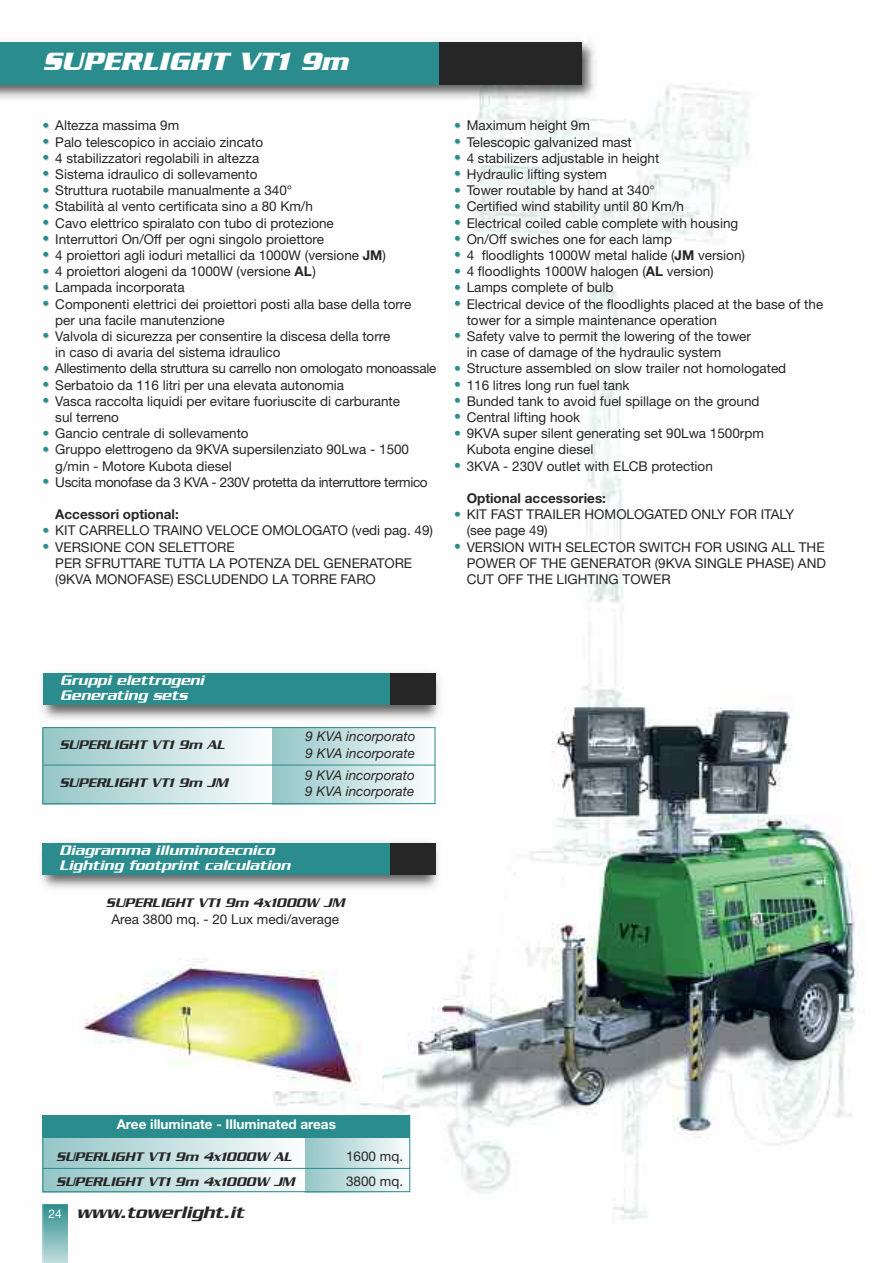
<style>
.page{position:relative;width:893px;height:1263px;background:#fff}
.page>*{position:absolute;margin:0;border:0;box-sizing:border-box;transform-origin:0 0}
.t1{font:italic 700 27px "Serpentine";letter-spacing:.005em;color:#fff}
.t2{font:italic 500 18px "Serpentine";letter-spacing:.005em;color:#272627}
.t3{font:italic 500 15px/15px "Serpentine";letter-spacing:.005em;color:#fff}
.t4{font:13.5px/16.2px "Helvetica Neue";color:#272627}
.t5{font:italic 500 13.5px "Serpentine";letter-spacing:.005em;color:#272627}
.t6{font:italic 13.5px/16.2px "Helvetica Neue";color:#272627}
.t7{font:13.5px "Helvetica Neue";letter-spacing:-.02em;color:#272627}
.t8{font:13.5px "Helvetica Neue";letter-spacing:-.025em;color:#272627}
.t9{font:700 13.5px "Helvetica Neue";color:#272627}
.t10{font:700 13.5px "Helvetica Neue";color:#fff}
.t11{font:12px "Helvetica Neue";color:#fff}
.s1{font-weight:700;color:#2a8c8d}
.s2{font-weight:700}
</style>
<div class="page">
<img style="left:42px;top:84px;width:822px;height:1179px">
<div style="left:43px;top:1115px;width:367px;height:30px;background:#2a8c8d"></div>
<div style="left:43px;top:1139px;width:264px;height:53px;background:linear-gradient(to right,#95c5c6,#fcfdfd)"></div>
<div style="left:305px;top:1139px;width:105px;height:53px;background:linear-gradient(to right,#95c6c6,#fbfdfd)"></div>
<img style="left:0;top:41px;width:601px;height:64px">
<div style="left:0;top:43px;width:581px;height:42px;background:#2a8c8d"></div>
<div style="left:439px;top:43px;width:142px;height:42px;background:#272627"></div>
<img style="left:41px;top:836px;width:404px;height:58px">
<div style="left:43px;top:843px;width:383px;height:31px;background:#2a8c8d"></div>
<div style="left:390px;top:843px;width:45px;height:31px;background:#272627"></div>
<img style="left:42px;top:666px;width:404px;height:59px">
<div style="left:43px;top:673px;width:383px;height:32px;background:#2a8c8d"></div>
<div style="left:390px;top:673px;width:46px;height:32px;background:#272627"></div>
<img style="left:72px;top:923px;width:309px;height:167px">
<div style="left:43px;top:1115px;width:367px;height:77px;border:1px solid #2a8c8d"></div>
<hr style="left:43px;top:1168px;width:367px;height:1px;background:#2a8c8d">
<img style="left:43px;top:1204px;width:25px;height:59px">
<div style="left:43px;top:727px;width:230px;height:77px;background:linear-gradient(to right,#95c6c6,#fdfefe)"></div>
<div style="left:273px;top:727px;width:163px;height:77px;background:linear-gradient(to right,#95c6c7,#fdfefe)"></div>
<hr style="left:43px;top:765px;width:392px;height:1px;background:#2a8c8d">
<hr style="left:43px;top:727px;width:392px;height:1px;background:#2a8c8d">
<hr style="left:43px;top:803px;width:392px;height:1px;background:#2a8c8d">
<hr style="left:43px;top:727px;width:1px;height:77px;background:#2a8c8d">
<hr style="left:435px;top:727px;width:1px;height:77px;background:#2a8c8d">
<h1 class="t1" style="left:43px;top:53px;width:307px">SUPERLIGHT VT1 9m</h1>
<p class="t4" style="left:43px;top:119px;width:138px"><span class="s1">•</span> Altezza massima 9m</p>
<p class="t4" style="left:43px;top:135px;width:222px"><span class="s1">•</span> Palo telescopico in acciaio zincato</p>
<p class="t4" style="left:43px;top:151px;width:218px"><span class="s1">•</span> 4 stabilizzatori regolabili in altezza</p>
<p class="t4" style="left:43px;top:167px;width:216px"><span class="s1">•</span> Sistema idraulico di sollevamento</p>
<p class="t4" style="left:43px;top:184px;width:251px"><span class="s1">•</span> Struttura ruotabile manualmente a 340°</p>
<p class="t4" style="left:43px;top:200px;width:272px"><span class="s1">•</span> Stabilità al vento certificata sino a 80 Km/h</p>
<p class="t4" style="left:43px;top:216px;width:293px"><span class="s1">•</span> Cavo elettrico spiralato con tubo di protezione</p>
<p class="t4" style="left:43px;top:232px;width:283px"><span class="s1">•</span> Interruttori On/Off per ogni singolo proiettore</p>
<p class="t4" style="left:43px;top:248px;width:345px"><span class="s1">•</span> 4 proiettori agli ioduri metallici da 1000W (versione <span class="s2">JM</span>)</p>
<p class="t4" style="left:43px;top:265px;width:275px"><span class="s1">•</span> 4 proiettori alogeni da 1000W (versione <span class="s2">AL</span>)</p>
<p class="t4" style="left:43px;top:281px;width:144px"><span class="s1">•</span> Lampada incorporata</p>
<p class="t4" style="left:55px;top:297px;width:358px;text-indent:-13px"><span class="s1">•</span> Componenti elettrici dei proiettori posti alla base della torre per una facile manutenzione</p>
<p class="t4" style="left:55px;top:329px;width:336px;text-indent:-13px"><span class="s1">•</span> Valvola di sicurezza per consentire la discesa della torre in caso di avaria del sistema idraulico</p>
<p class="t7" style="left:43px;top:364px;width:395px"><span class="s1">•</span> Allestimento della struttura su carrello non omologato monoassale</p>
<p class="t4" style="left:43px;top:378px;width:303px"><span class="s1">•</span> Serbatoio da 116 litri per una elevata autonomia</p>
<p class="t4" style="left:55px;top:394px;width:346px;text-indent:-13px"><span class="s1">•</span> Vasca raccolta liquidi per evitare fuoriuscite di carburante sul terreno</p>
<p class="t4" style="left:43px;top:427px;width:208px"><span class="s1">•</span> Gancio centrale di sollevamento</p>
<p class="t4" style="left:55px;top:443px;width:355px;text-indent:-13px"><span class="s1">•</span> Gruppo elettrogeno da 9KVA supersilenziato 90Lwa - 1500 g/min - Motore Kubota diesel</p>
<p class="t8" style="left:43px;top:477px;width:387px"><span class="s1">•</span> Uscita monofase da 3 KVA - 230V protetta da interruttore termico</p>
<p class="t9" style="left:55px;top:509px;width:125px">Accessori optional:</p>
<p class="t4" style="left:43px;top:524px;width:392px"><span class="s1">•</span> KIT CARRELLO TRAINO VELOCE OMOLOGATO (vedi pag. 49)</p>
<p class="t4" style="left:55px;top:540px;width:358px;text-indent:-13px"><span class="s1">•</span> VERSIONE CON SELETTORE<br>PER SFRUTTARE TUTTA LA POTENZA DEL GENERATORE (9KVA MONOFASE) ESCLUDENDO LA TORRE FARO</p>
<p class="t4" style="left:454px;top:119px;width:137px"><span class="s1">•</span> Maximum height 9m</p>
<p class="t4" style="left:454px;top:135px;width:179px"><span class="s1">•</span> Telescopic galvanized mast</p>
<p class="t4" style="left:454px;top:151px;width:207px"><span class="s1">•</span> 4 stabilizers adjustable in height</p>
<p class="t4" style="left:454px;top:167px;width:154px"><span class="s1">•</span> Hydraulic lifting system</p>
<p class="t4" style="left:454px;top:184px;width:202px"><span class="s1">•</span> Tower routable by hand at 340°</p>
<p class="t4" style="left:454px;top:200px;width:231px"><span class="s1">•</span> Certified wind stability until 80 Km/h</p>
<p class="t4" style="left:454px;top:216px;width:286px"><span class="s1">•</span> Electrical coiled cable complete with housing</p>
<p class="t4" style="left:454px;top:232px;width:219px"><span class="s1">•</span> On/Off swiches one for each lamp</p>
<p class="t4" style="left:454px;top:248px;width:292px"><span class="s1">•</span> 4 floodlights 1000W metal halide (<span class="s2">JM</span> version)</p>
<p class="t4" style="left:454px;top:265px;width:261px"><span class="s1">•</span> 4 floodlights 1000W halogen (<span class="s2">AL</span> version)</p>
<p class="t4" style="left:454px;top:281px;width:161px"><span class="s1">•</span> Lamps complete of bulb</p>
<p class="t4" style="left:467px;top:297px;width:358px;text-indent:-12px"><span class="s1">•</span> Electrical device of the floodlights placed at the base of the tower for a simple maintenance operation</p>
<p class="t4" style="left:467px;top:329px;width:286px;text-indent:-12px"><span class="s1">•</span> Safety valve to permit the lowering of the tower in case of damage of the hydraulic system</p>
<p class="t4" style="left:454px;top:362px;width:333px"><span class="s1">•</span> Structure assembled on slow trailer not homologated</p>
<p class="t4" style="left:454px;top:378px;width:177px"><span class="s1">•</span> 116 litres long run fuel tank</p>
<p class="t4" style="left:454px;top:394px;width:307px"><span class="s1">•</span> Bunded tank to avoid fuel spillage on the ground</p>
<p class="t4" style="left:454px;top:410px;width:127px"><span class="s1">•</span> Central lifting hook</p>
<p class="t4" style="left:467px;top:427px;width:299px;text-indent:-12px"><span class="s1">•</span> 9KVA super silent generating set 90Lwa 1500rpm<br>Kubota engine diesel</p>
<p class="t4" style="left:454px;top:459px;width:260px"><span class="s1">•</span> 3KVA - 230V outlet with ELCB protection</p>
<p class="t9" style="left:467px;top:493px;width:141px">Optional accessories:</p>
<p class="t4" style="left:467px;top:508px;width:329px;text-indent:-12px"><span class="s1">•</span> KIT FAST TRAILER HOMOLOGATED ONLY FOR ITALY (see page 49)</p>
<p class="t4" style="left:467px;top:540px;width:361px;text-align:justify;text-indent:-12px"><span class="s1">•</span> VERSION WITH SELECTOR SWITCH FOR USING ALL THE POWER OF THE GENERATOR (9KVA SINGLE PHASE) AND CUT OFF THE LIGHTING TOWER</p>
<p class="t3" style="left:60px;top:674px;width:145px">Gruppi elettrogeni<br>Generating sets</p>
<p class="t5" style="left:60px;top:740px;width:167px">SUPERLIGHT VT1 9m AL</p>
<p class="t5" style="left:60px;top:779px;width:170px">SUPERLIGHT VT1 9m JM</p>
<p class="t6" style="left:306px;top:730px;width:111px">9 KVA incorporato<br>9 KVA incorporate</p>
<p class="t6" style="left:305px;top:768px;width:111px">9 KVA incorporato<br>9 KVA incorporate</p>
<p class="t3" style="left:60px;top:843px;width:232px">Diagramma illuminotecnico<br>Lighting footprint calculation</p>
<p class="t5" style="left:106px;top:898px;width:240px">SUPERLIGHT VT1 9m 4x1000W JM</p>
<p class="t4" style="left:112px;top:912px;width:229px">Area 3800 mq. - 20 Lux medi/average</p>
<p class="t10" style="left:117px;top:1119px;width:221px">Aree illuminate - Illuminated areas</p>
<p class="t5" style="left:56px;top:1152px;width:237px">SUPERLIGHT VT1 9m 4x1000W AL</p>
<p class="t4" style="left:346px;top:1149px;width:58px">1600 mq.</p>
<p class="t5" style="left:56px;top:1177px;width:240px">SUPERLIGHT VT1 9m 4x1000W JM</p>
<p class="t4" style="left:346px;top:1174px;width:58px">3800 mq.</p>
<p class="t11" style="left:48px;top:1209px;width:15px">24</p>
<h2 class="t2" style="left:77px;top:1207px;width:169px">www.towerlight.it</h2>
</div>
